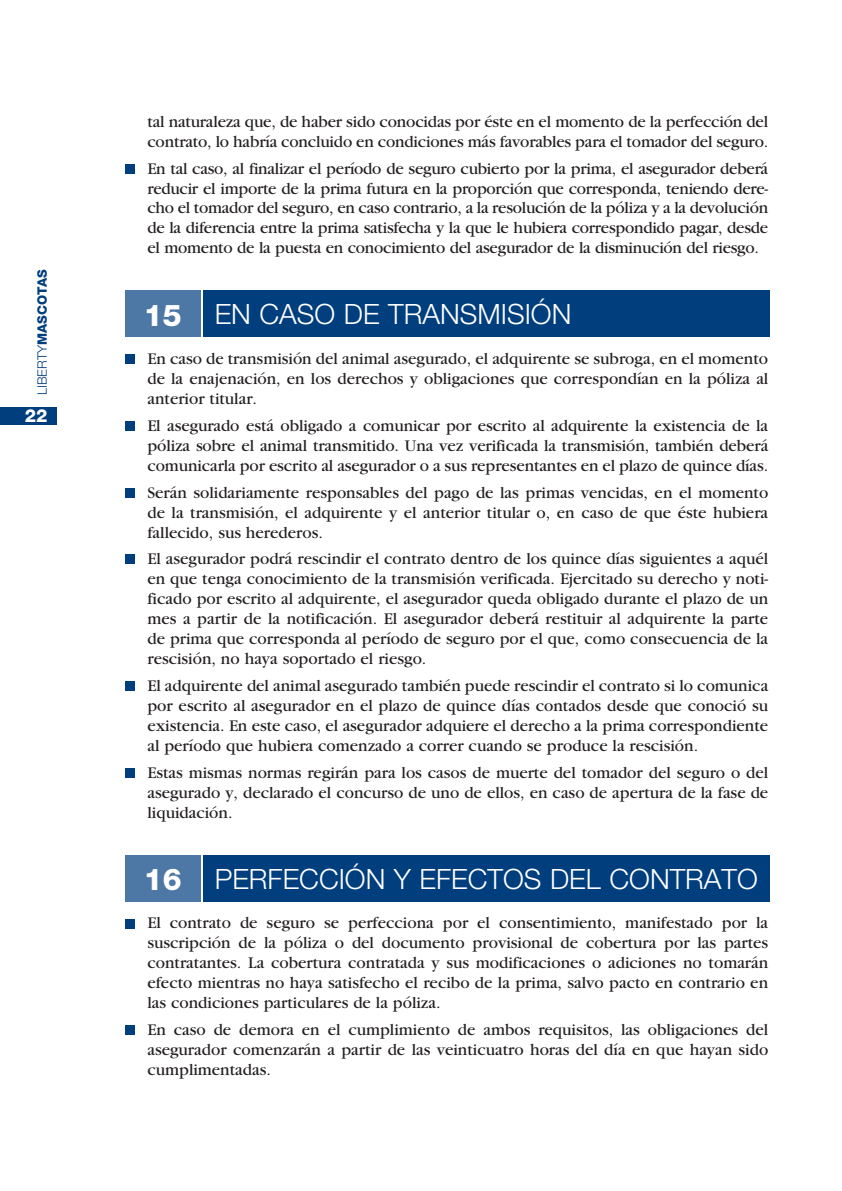
<style>
.page{position:relative;width:842px;height:1191px;background:#fff}
.page>*{position:absolute;margin:0;border:0;box-sizing:border-box;transform-origin:0 0}
.t1{font:300 28px "Helvetica Neue";color:#fff}
.t2{font:800 18px "Helvetica Neue";color:#fff}
.t3{font:17px/20px "Garamond";color:#231f20;text-align:justify}
.t4{font:800 13px "Helvetica Neue";color:#003e7e}
.s1{font-weight:300}
.s2{font-weight:800;font-size:30px}
</style>
<div class="page">
<div style="left:0;top:407px;width:57px;height:17px;background:#003e7e"></div>
<div style="left:125px;top:164px;width:10px;height:9px;background:#003e7e"></div>
<div style="left:203px;top:290px;width:567px;height:47px;background:#003e7e"></div>
<div style="left:125px;top:290px;width:76px;height:47px;background:#4d78a5"></div>
<div style="left:125px;top:354px;width:10px;height:10px;background:#003e7e"></div>
<div style="left:125px;top:421px;width:10px;height:10px;background:#003e7e"></div>
<div style="left:125px;top:488px;width:10px;height:9px;background:#003e7e"></div>
<div style="left:125px;top:554px;width:10px;height:10px;background:#003e7e"></div>
<div style="left:125px;top:681px;width:10px;height:10px;background:#003e7e"></div>
<div style="left:125px;top:768px;width:10px;height:10px;background:#003e7e"></div>
<div style="left:203px;top:854px;width:567px;height:47px;background:#003e7e"></div>
<div style="left:125px;top:854px;width:76px;height:47px;background:#4d78a5"></div>
<div style="left:125px;top:918px;width:10px;height:10px;background:#003e7e"></div>
<div style="left:125px;top:1025px;width:10px;height:10px;background:#003e7e"></div>
<p class="t4" style="left:34px;top:395px;width:128px;rotate:-90deg"><span class="s1">LIBERTY</span>MASCOTAS</p>
<p class="t2" style="left:25px;top:405px;width:24px">22</p>
<p class="t3" style="left:147px;top:112px;width:622px">tal naturaleza que, de haber sido conocidas por éste en el momento de la perfección del contrato, lo habría concluido en condiciones más favorables para el tomador del seguro.</p>
<p class="t3" style="left:147px;top:158px;width:622px">En tal caso, al finalizar el período de seguro cubierto por la prima, el asegurador deberá reducir el importe de la prima futura en la proporción que corresponda, teniendo dere&shy;cho el tomador del seguro, en caso contrario, a la resolución de la póliza y a la devolución de la diferencia entre la prima satisfecha y la que le hubiera correspondido pagar, desde el momento de la puesta en conocimiento del asegurador de la disminución del riesgo.</p>
<h1 class="t1" style="left:144px;top:297px;width:429px"><span class="s2">15</span> EN CASO DE TRANSMISIÓN</h1>
<p class="t3" style="left:147px;top:349px;width:622px">En caso de transmisión del animal asegurado, el adquirente se subroga, en el momento de la enajenación, en los derechos y obligaciones que correspondían en la póliza al anterior titular.</p>
<p class="t3" style="left:147px;top:415px;width:622px">El asegurado está obligado a comunicar por escrito al adquirente la existencia de la póliza sobre el animal transmitido. Una vez verificada la transmisión, también deberá comunicarla por escrito al asegurador o a sus representantes en el plazo de quince días.</p>
<p class="t3" style="left:147px;top:482px;width:622px">Serán solidariamente responsables del pago de las primas vencidas, en el momento de la transmisión, el adquirente y el anterior titular o, en caso de que éste hubiera fallecido, sus herederos.</p>
<p class="t3" style="left:147px;top:549px;width:622px">El asegurador podrá rescindir el contrato dentro de los quince días siguientes a aquél en que tenga conocimiento de la transmisión verificada. Ejercitado su derecho y noti&shy;ficado por escrito al adquirente, el asegurador queda obligado durante el plazo de un mes a partir de la notificación. El asegurador deberá restituir al adquirente la parte de prima que corresponda al período de seguro por el que, como consecuencia de la rescisión, no haya soportado el riesgo.</p>
<p class="t3" style="left:147px;top:676px;width:622px">El adquirente del animal asegurado también puede rescindir el contrato si lo comunica por escrito al asegurador en el plazo de quince días contados desde que conoció su existencia. En este caso, el asegurador adquiere el derecho a la prima correspondiente al período que hubiera comenzado a correr cuando se produce la rescisión.</p>
<p class="t3" style="left:147px;top:763px;width:622px">Estas mismas normas regirán para los casos de muerte del tomador del seguro o del asegurado y, declarado el concurso de uno de ellos, en caso de apertura de la fase de liquidación.</p>
<h1 class="t1" style="left:144px;top:861px;width:616px"><span class="s2">16</span> PERFECCIÓN Y EFECTOS DEL CONTRATO</h1>
<p class="t3" style="left:147px;top:913px;width:622px">El contrato de seguro se perfecciona por el consentimiento, manifestado por la suscripción de la póliza o del documento provisional de cobertura por las partes contratantes. La cobertura contratada y sus modificaciones o adiciones no tomarán efecto mientras no haya satisfecho el recibo de la prima, salvo pacto en contrario en las condiciones particulares de la póliza.</p>
<p class="t3" style="left:147px;top:1020px;width:622px">En caso de demora en el cumplimiento de ambos requisitos, las obligaciones del asegurador comenzarán a partir de las veinticuatro horas del día en que hayan sido cumplimentadas.</p>
</div>
